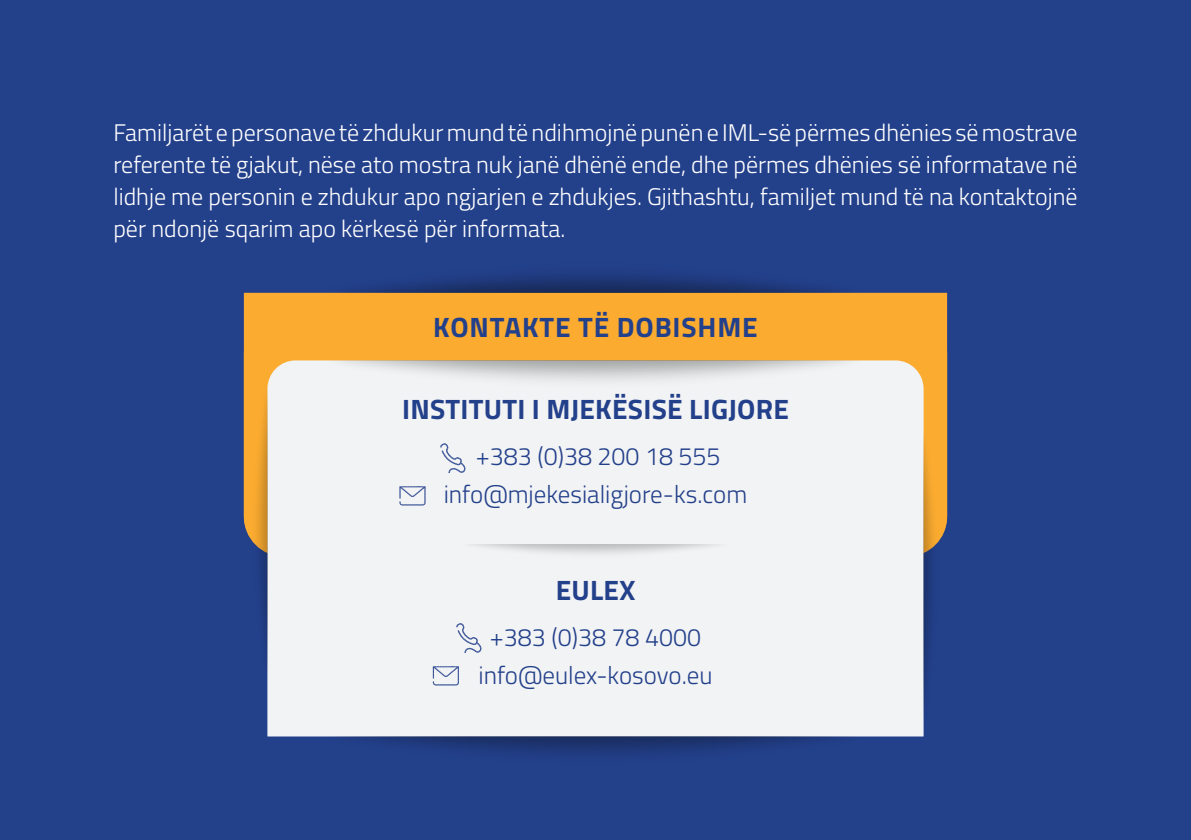
<style>
.page{position:relative;width:1191px;height:840px;background:#fff}
.page>*{position:absolute;margin:0;border:0;box-sizing:border-box;transform-origin:0 0}
.t1{font:700 28px "Titillium Web";letter-spacing:.01em;color:#23408b}
.t2{font:700 28px "Titillium Web";letter-spacing:.03em;color:#23408b}
.t3{font:300 25px/38px "Titillium Web";color:#23408b;text-align:center}
.t4{font:300 24px/32px "Titillium Web";color:#fff;text-align:justify}
</style>
<div class="page">
<div style="left:0;top:0;width:1191px;height:839px;background:#23408b"></div>
<div style="left:244px;top:292px;width:703px;height:240px;background:#faab30"></div>
<div style="left:267px;top:360px;width:656px;height:376px;background:#f2f3f4"></div>
<img style="left:302px;top:360px;width:587px;height:39px">
<img style="left:302px;top:736px;width:587px;height:18px">
<img style="left:923px;top:416px;width:21px;height:320px">
<img style="left:246px;top:369px;width:21px;height:280px">
<img style="left:448px;top:544px;width:294px;height:19px">
<svg style="left:440px;top:443px;width:26px;height:30px"></svg>
<svg style="left:456px;top:622px;width:26px;height:31px"></svg>
<svg style="left:399px;top:486px;width:27px;height:19px"></svg>
<svg style="left:433px;top:665px;width:26px;height:20px"></svg>
<p class="t4" style="left:113px;top:115px;width:965px">Familjarët e personave të zhdukur mund të ndihmojnë punën e IML-së përmes dhënies së mostrave referente të gjakut, nëse ato mostra nuk janë dhënë ende, dhe përmes dhënies së informatave në lidhje me personin e zhdukur apo ngjarjen e zhdukjes. Gjithashtu, familjet mund të na kontaktojnë për ndonjë sqarim apo kërkesë për informata.</p>
<p class="t2" style="left:433px;top:306px;width:326px">KONTAKTE TË DOBISHME</p>
<p class="t1" style="left:402px;top:388px;width:388px">INSTITUTI I MJEKËSISË LIGJORE</p>
<p class="t3" style="left:444px;top:436px;width:305px">+383 (0)38 200 18 555 info@mjekesialigjore-ks.com</p>
<p class="t1" style="left:555px;top:568px;width:81px">EULEX</p>
<p class="t3" style="left:478px;top:616px;width:236px">+383 (0)38 78 4000 info@eulex-kosovo.eu</p>
</div>
